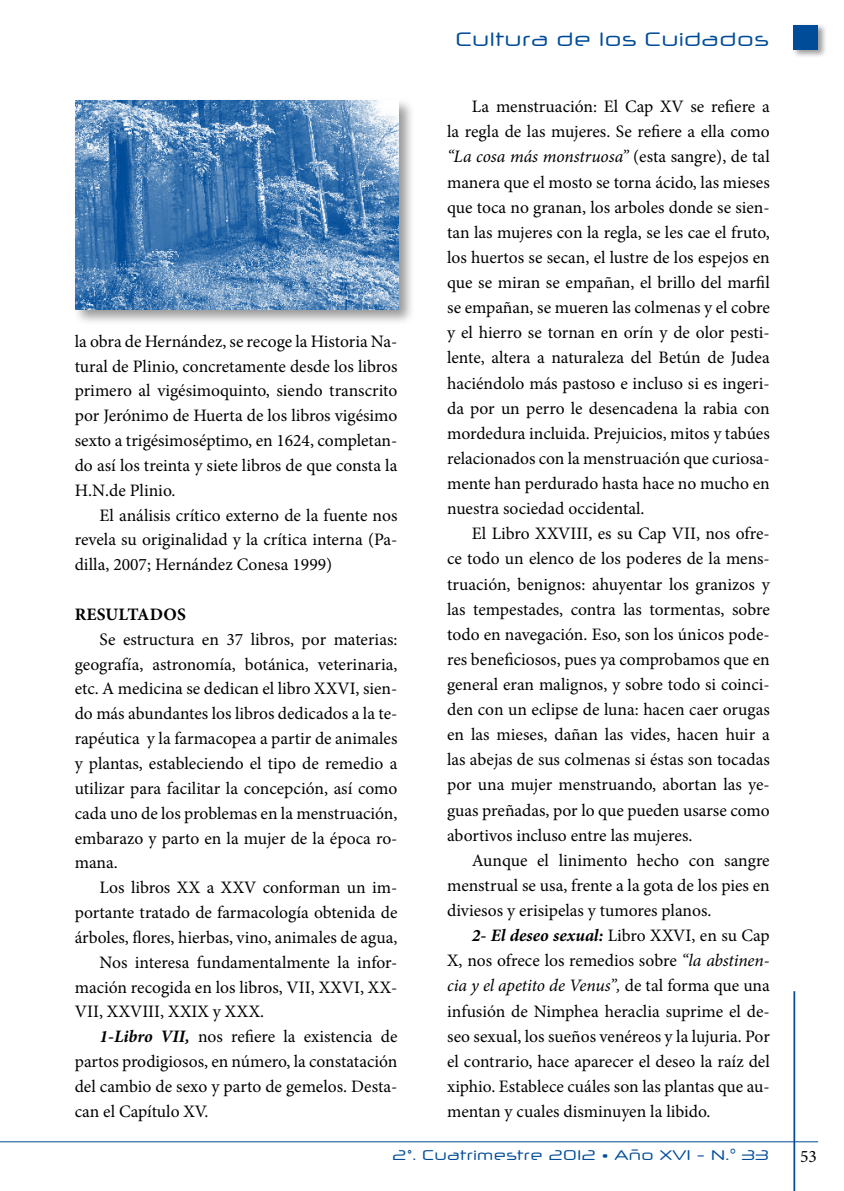
<style>
.page{position:relative;width:844px;height:1191px;background:#fff}
.page>*{position:absolute;margin:0;border:0;box-sizing:border-box;transform-origin:0 0}
.t1{font:19.25px "Neuropol X Free";color:#004c99}
.t2{font:17.5px/25px "Minion Pro";color:#000;text-align:justify}
.t3{font:700 17.5px "Minion Pro";color:#000}
.t4{font:14px "Neuropol X Free";color:#004c99}
.s1{font-weight:700;font-style:italic}
.s2{font-style:italic}
</style>
<div class="page">
<hr style="left:793px;top:991px;width:2px;height:200px;background:#004c99">
<hr style="left:0;top:1141px;width:818px;height:1px;background:#004c99">
<div style="left:791px;top:23px;width:36px;height:36px;background:#000;opacity:.4"></div>
<div style="left:793px;top:25px;width:25px;height:25px;background:#004c99"></div>
<div style="left:73px;top:98px;width:341px;height:228px;background:#000;opacity:.4"></div>
<img style="left:75px;top:100px;width:323px;height:209px">
<p class="t2" style="left:75px;top:329px;width:324px">la obra de Hernández, se recoge la Historia Na&shy;tural de Plinio, concretamente desde los libros primero al vigésimoquinto, siendo transcrito por Jerónimo de Huerta de los libros vigésimo sexto a trigésimoséptimo, en 1624, completan&shy;do así los treinta y siete libros de que consta la H.N.de Plinio.</p>
<p class="t2" style="left:75px;top:502px;width:324px;text-indent:25px">El análisis crítico externo de la fuente nos revela su originalidad y la crítica interna (Pa&shy;dilla, 2007; Hernández Conesa 1999)</p>
<p class="t3" style="left:75px;top:602px;width:24px">RESULTADOS</p>
<p class="t2" style="left:75px;top:627px;width:324px;text-indent:25px">Se estructura en 37 libros, por materias: geografía, astronomía, botánica, veterinaria, etc. A medicina se dedican el libro XXVI, sien&shy;do más abundantes los libros dedicados a la te&shy;rapéutica y la farmacopea a partir de animales y plantas, estableciendo el tipo de remedio a utilizar para facilitar la concepción, así como cada uno de los problemas en la menstruación, embarazo y parto en la mujer de la época ro&shy;mana.</p>
<p class="t2" style="left:99px;top:875px;width:299px">Los libros XX a XXV conforman un im-</p>
<p class="t2" style="left:75px;top:900px;width:324px">portante tratado de farmacología obtenida de</p>
<p class="t2" style="left:75px;top:925px;width:324px">árboles, flores, hierbas, vino, animales de agua,</p>
<p class="t2" style="left:99px;top:949px;width:299px">Nos interesa fundamentalmente la infor-</p>
<p class="t2" style="left:75px;top:974px;width:324px">mación recogida en los libros, VII, XXVI, XX-</p>
<p class="t2" style="left:75px;top:999px;width:191px">VII, XXVIII, XXIX y XXX.</p>
<p class="t2" style="left:99px;top:1024px;width:299px"><span class="s1">1-Libro VII,</span> nos refiere la existencia de</p>
<p class="t2" style="left:75px;top:1049px;width:324px">partos prodigiosos, en número, la constatación</p>
<p class="t2" style="left:75px;top:1074px;width:324px">del cambio de sexo y parto de gemelos. Desta-</p>
<p class="t2" style="left:75px;top:1098px;width:135px">can el Capítulo XV.</p>
<p class="t1" style="left:455px;top:27px;width:315px">Cultura de los Cuidados</p>
<p class="t2" style="left:447px;top:94px;width:324px;text-indent:25px">La menstruación: El Cap XV se refiere a la regla de las mujeres. Se refiere a ella como <span class="s2">“La cosa más monstruosa”</span> (esta sangre), de tal manera que el mosto se torna ácido, las mieses que toca no granan, los arboles donde se sien&shy;tan las mujeres con la regla, se les cae el fruto, los huertos se secan, el lustre de los espejos en que se miran se empañan, el brillo del marfil se empañan, se mueren las colmenas y el cobre y el hierro se tornan en orín y de olor pesti&shy;lente, altera a naturaleza del Betún de Judea haciéndolo más pastoso e incluso si es ingeri&shy;da por un perro le desencadena la rabia con mordedura incluida. Prejuicios, mitos y tabúes relacionados con la menstruación que curiosa&shy;mente han perdurado hasta hace no mucho en nuestra sociedad occidental.</p>
<p class="t2" style="left:447px;top:521px;width:324px;text-indent:25px">El Libro XXVIII, es su Cap VII, nos ofre&shy;ce todo un elenco de los poderes de la mens&shy;truación, benignos: ahuyentar los granizos y las tempestades, contra las tormentas, sobre todo en navegación. Eso, son los únicos pode&shy;res beneficiosos, pues ya comprobamos que en general eran malignos, y sobre todo si coinci&shy;den con un eclipse de luna: hacen caer orugas en las mieses, dañan las vides, hacen huir a las abejas de sus colmenas si éstas son tocadas por una mujer menstruando, abortan las ye&shy;guas preñadas, por lo que pueden usarse como abortivos incluso entre las mujeres.</p>
<p class="t2" style="left:447px;top:847px;width:324px;text-indent:25px">Aunque el linimento hecho con sangre menstrual se usa, frente a la gota de los pies en diviesos y erisipelas y tumores planos.</p>
<p class="t2" style="left:447px;top:923px;width:324px;text-indent:25px"><span class="s1">2- El deseo sexual:</span> Libro XXVI, en su Cap X, nos ofrece los remedios sobre <span class="s2">“la abstinen&shy;cia y el apetito de Venus”,</span> de tal forma que una infusión de Nimphea heraclia suprime el de&shy;seo sexual, los sueños venéreos y la lujuria. Por el contrario, hace aparecer el deseo la raíz del xiphio. Establece cuáles son las plantas que au&shy;mentan y cuales disminuyen la libido.</p>
<p class="t4" style="left:392px;top:1146px;width:378px">2º. Cuatrimestre 2012 • Año XVI - N.° 33</p>
<p class="t2" style="left:800px;top:1144px;width:18px">53</p>
</div>
